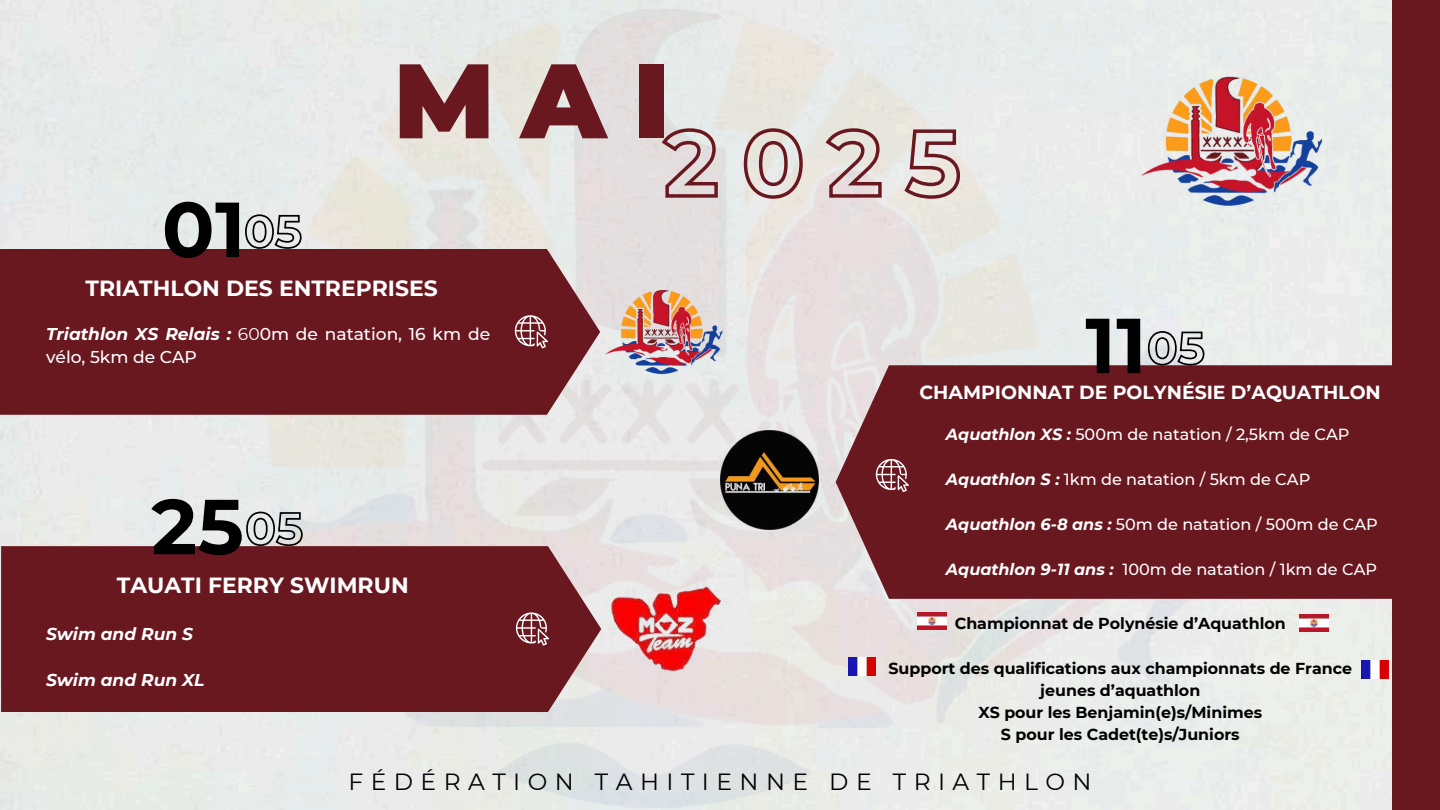
<style>
.page{position:relative;width:1440px;height:810px;background:#fff}
.page>*{position:absolute;margin:0;border:0;box-sizing:border-box;transform-origin:0 0}
.t1{font:900 105.7px "Montserrat";color:#6a1820}
.t2{font:700 77.7px "Montserrat";color:#000}
.t3{font:23.4px "Montserrat";letter-spacing:.32em;color:#000}
.t4{font:700 21.9px "Montserrat";color:#fff}
.t5{font:700 18.9px "Montserrat";color:#fff}
.t6{font:500 17.1px/23.2px "Montserrat";color:#fff}
.t7{font:italic 700 17.1px "Montserrat";color:#fff}
.t8{font:500 16.1px "Montserrat";color:#fff}
.t9{font:700 15.9px/22.1px "Montserrat";color:#000;text-align:center}
.s1{font-weight:700;font-style:italic}
.s2{font-weight:400}
</style>
<div class="page">
<div style="left:0;top:0;width:1392px;height:810px;background:#eaebeb"></div>
<img style="left:111px;top:7px;width:1218px;height:803px">
<div style="left:0;top:249px;width:600px;height:166px;background:#6a1820"></div>
<svg style="left:515px;top:315px;width:33px;height:33px"></svg>
<div style="left:1392px;top:0;width:48px;height:810px;background:#6a1820"></div>
<img style="left:1136px;top:63px;width:193px;height:155px">
<div style="left:1px;top:546px;width:600px;height:166px;background:#6a1820"></div>
<svg style="left:516px;top:612px;width:33px;height:33px"></svg>
<div style="left:836px;top:365px;width:556px;height:234px;background:#6a1820"></div>
<svg style="left:876px;top:459px;width:33px;height:33px"></svg>
<img style="left:601px;top:282px;width:126px;height:100px">
<img style="left:720px;top:430px;width:99px;height:99px">
<img style="left:575px;top:586px;width:186px;height:93px">
<img style="left:849px;top:657px;width:27px;height:18px">
<img style="left:1362px;top:660px;width:27px;height:18px">
<img style="left:917px;top:612px;width:29px;height:17px">
<svg style="left:659px;top:127px;width:303px;height:74px;background:#cfbebc"></svg>
<svg style="left:244px;top:214px;width:58px;height:36px;background:#aba9a9"></svg>
<svg style="left:245px;top:511px;width:59px;height:36px;background:#a9a8a9"></svg>
<svg style="left:1147px;top:330px;width:58px;height:36px;background:#aaaaac"></svg>
<img style="left:1299px;top:615px;width:30px;height:17px">
<h2 class="t2" style="left:162px;top:182px;width:85px">01</h2>
<h1 class="t1" style="left:394px;top:36px;width:277px">MAI</h1>
<h3 class="t4" style="left:86px;top:275px;width:354px">TRIATHLON DES ENTREPRISES</h3>
<p class="t6" style="left:46px;top:322px;width:446px"><span class="s1">Triathlon XS Relais :</span> <span class="s2">60</span>0m de natation, 16 km de vélo, 5km de CAP</p>
<h2 class="t2" style="left:151px;top:479px;width:94px">25</h2>
<h3 class="t4" style="left:117px;top:572px;width:293px">TAUATI FERRY SWIMRUN</h3>
<p class="t7" style="left:46px;top:623px;width:148px">Swim and Run S</p>
<p class="t7" style="left:46px;top:670px;width:160px">Swim and Run XL</p>
<h2 class="t2" style="left:1085px;top:298px;width:63px">11</h2>
<p class="t5" style="left:919px;top:381px;width:463px">CHAMPIONNAT DE POLYNÉSIE D’AQUATHLON</p>
<p class="t8" style="left:946px;top:424px;width:405px"><span class="s1">Aquathlon XS :</span> 500m de natation / 2,5km de CAP</p>
<p class="t8" style="left:946px;top:469px;width:366px"><span class="s1">Aquathlon S :</span> 1km de natation / 5km de CAP</p>
<p class="t8" style="left:946px;top:514px;width:433px"><span class="s1">Aquathlon 6-8 ans :</span> 50m de natation / 500m de CAP</p>
<p class="t8" style="left:946px;top:559px;width:433px"><span class="s1">Aquathlon 9-11 ans :</span> 100m de natation / 1km de CAP</p>
<p class="t9" style="left:955px;top:613px;width:333px">Championnat de Polynésie d’Aquathlon</p>
<p class="t9" style="left:888px;top:657px;width:465px">Support des qualifications aux championnats de France jeunes d’aquathlon<br>XS pour les Benjamin(e)s/Minimes<br>S pour les Cadet(te)s/Juniors</p>
<h3 class="t3" style="left:348px;top:767px;width:745px">FÉDÉRATION TAHITIENNE DE TRIATHLON</h3>
</div>
